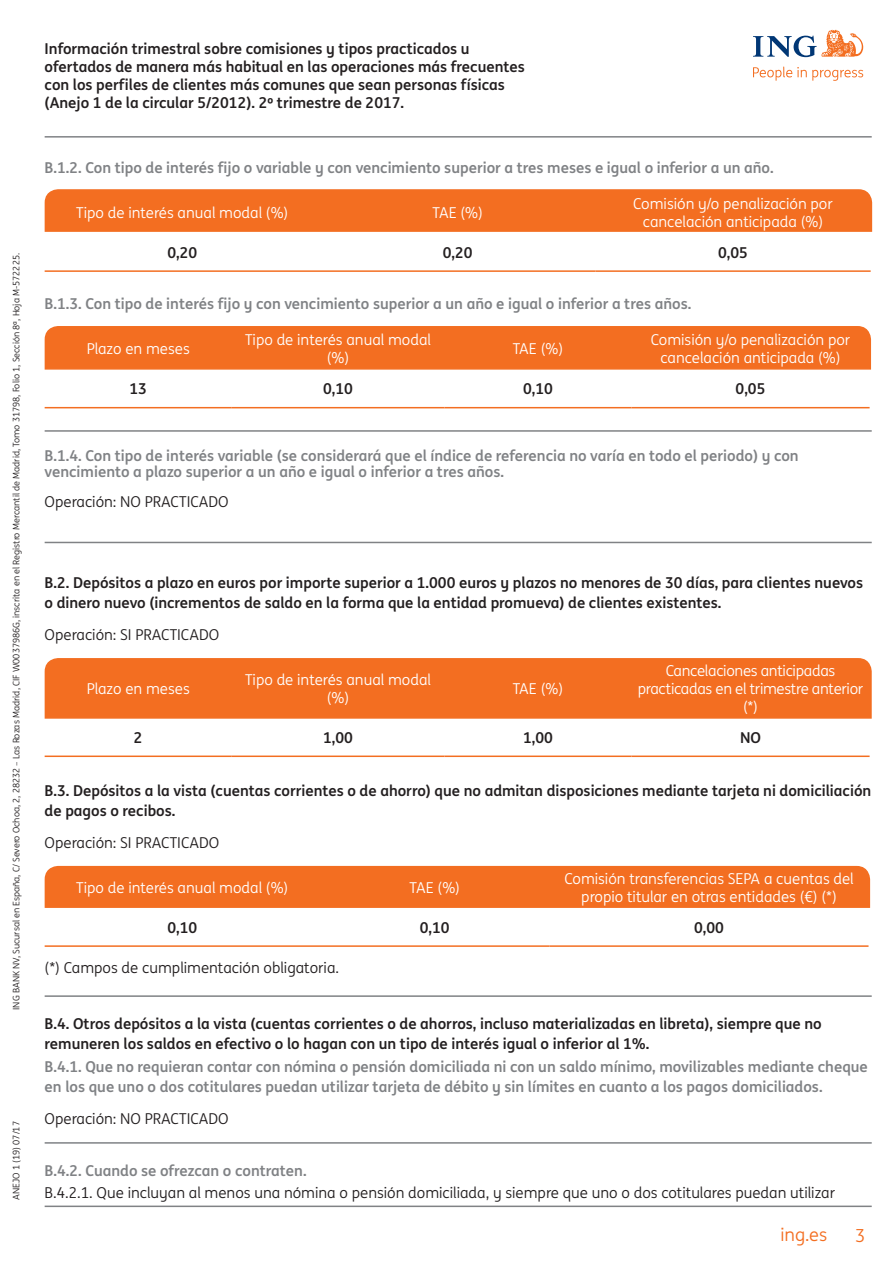
<style>
.page{position:relative;width:893px;height:1263px;background:#fff}
.page>*{position:absolute;margin:0;border:0;box-sizing:border-box;transform-origin:0 0}
.t1{font:18px "ING Me";color:#f36e21}
.t2{font:700 15px/18px "ING Me";color:#231f20}
.t3{font:700 15px/16.5px "ING Me";color:#808285}
.t4{font:15px/18px "ING Me";color:#fff;text-align:center}
.t5{font:15px "ING Me";color:#231f20}
.t6{font:15px/18px "ING Me";letter-spacing:-.02em;color:#fff;text-align:center}
.t7{font:9.15px "ING Me";color:#231f20}
.t8{font:9px "ING Me";color:#231f20}
</style>
<div class="page">
<hr style="left:45px;top:136px;width:827px;height:2px;background:#808285">
<hr style="left:45px;top:1205px;width:827px;height:2px;background:#808285">
<svg style="left:753px;top:30px;width:110px;height:27px"></svg>
<svg style="left:753px;top:67px;width:110px;height:14px"></svg>
<div style="left:44px;top:658px;width:828px;height:61px;background:#f36e21"></div>
<div style="left:44px;top:865px;width:827px;height:43px;background:#f36e21"></div>
<div style="left:44px;top:326px;width:828px;height:44px;background:#f36e21"></div>
<div style="left:44px;top:189px;width:829px;height:43px;background:#f36e21"></div>
<hr style="left:45px;top:270px;width:275px;height:2px;background:#f36e21">
<hr style="left:320px;top:270px;width:275px;height:2px;background:#f36e21">
<hr style="left:595px;top:270px;width:276px;height:2px;background:#f36e21">
<hr style="left:45px;top:407px;width:187px;height:1px;background:#f36e21">
<hr style="left:232px;top:407px;width:212px;height:1px;background:#f36e21">
<hr style="left:444px;top:407px;width:187px;height:1px;background:#f36e21">
<hr style="left:631px;top:407px;width:239px;height:1px;background:#f36e21">
<hr style="left:45px;top:430px;width:827px;height:2px;background:#808285">
<hr style="left:45px;top:542px;width:827px;height:1px;background:#808285">
<hr style="left:45px;top:755px;width:187px;height:2px;background:#f36e21">
<hr style="left:232px;top:755px;width:212px;height:2px;background:#f36e21">
<hr style="left:444px;top:755px;width:187px;height:2px;background:#f36e21">
<hr style="left:631px;top:755px;width:239px;height:2px;background:#f36e21">
<hr style="left:45px;top:945px;width:275px;height:2px;background:#f36e21">
<hr style="left:320px;top:945px;width:230px;height:2px;background:#f36e21">
<hr style="left:550px;top:945px;width:318px;height:2px;background:#f36e21">
<hr style="left:45px;top:995px;width:827px;height:2px;background:#808285">
<hr style="left:45px;top:1142px;width:827px;height:2px;background:#808285">
<p class="t8" style="left:10px;top:1010px;width:758px;rotate:-90deg">ING BANK NV, Sucursal en España, C/ Severo Ochoa, 2, 28232 – Las Rozas Madrid, CIF W0037986G, inscrita en el Registro Mercantil de Madrid, Tomo 31798, Folio 1, Sección 8ª, Hoja M-572225.</p>
<p class="t7" style="left:10px;top:1200px;width:80px;rotate:-90deg">ANEJO 1 (19) 07/17</p>
<p class="t2" style="left:45px;top:39px;width:482px">Información trimestral sobre comisiones y tipos practicados u ofertados de manera más habitual en las operaciones más frecuentes con los perfiles de clientes más comunes que sean personas físicas (Anejo 1 de la circular 5/2012). 2º trimestre de 2017.</p>
<p class="t3" style="left:45px;top:158px;width:730px">B.1.2. Con tipo de interés fijo o variable y con vencimiento superior a tres meses e igual o inferior a un año.</p>
<p class="t4" style="left:76px;top:203px;width:214px">Tipo de interés anual modal (%)</p>
<p class="t4" style="left:432px;top:203px;width:52px">TAE (%)</p>
<p class="t4" style="left:633px;top:194px;width:201px">Comisión y/o penalización por cancelación anticipada (%)</p>
<p class="t2" style="left:167px;top:242px;width:31px">0,20</p>
<p class="t2" style="left:443px;top:242px;width:31px">0,20</p>
<p class="t2" style="left:718px;top:242px;width:31px">0,05</p>
<p class="t3" style="left:45px;top:295px;width:648px">B.1.3. Con tipo de interés fijo y con vencimiento superior a un año e igual o inferior a tres años.</p>
<p class="t4" style="left:87px;top:339px;width:105px">Plazo en meses</p>
<p class="t4" style="left:245px;top:330px;width:187px">Tipo de interés anual modal (%)</p>
<p class="t4" style="left:513px;top:339px;width:52px">TAE (%)</p>
<p class="t4" style="left:651px;top:330px;width:201px">Comisión y/o penalización por cancelación anticipada (%)</p>
<p class="t2" style="left:129px;top:379px;width:19px">13</p>
<p class="t2" style="left:323px;top:379px;width:31px">0,10</p>
<p class="t2" style="left:523px;top:379px;width:31px">0,10</p>
<p class="t2" style="left:736px;top:379px;width:31px">0,05</p>
<p class="t3" style="left:45px;top:446px;width:756px">B.1.4. Con tipo de interés variable (se considerará que el índice de referencia no varía en todo el periodo) y con vencimiento a plazo superior a un año e igual o inferior a tres años.</p>
<p class="t5" style="left:45px;top:491px;width:186px">Operación: NO PRACTICADO</p>
<p class="t2" style="left:45px;top:572px;width:820px;line-height:19.5px">B.2. Depósitos a plazo en euros por importe superior a 1.000 euros y plazos no menores de 30 días, para clientes nuevos o dinero nuevo (incrementos de saldo en la forma que la entidad promueva) de clientes existentes.</p>
<p class="t5" style="left:45px;top:624px;width:176px">Operación: SI PRACTICADO</p>
<p class="t4" style="left:87px;top:679px;width:105px">Plazo en meses</p>
<p class="t4" style="left:245px;top:670px;width:187px">Tipo de interés anual modal (%)</p>
<p class="t4" style="left:513px;top:679px;width:52px">TAE (%)</p>
<p class="t6" style="left:638px;top:661px;width:227px">Cancelaciones anticipadas practicadas en el trimestre anterior (*)</p>
<p class="t2" style="left:134px;top:727px;width:10px">2</p>
<p class="t2" style="left:323px;top:727px;width:31px">1,00</p>
<p class="t2" style="left:523px;top:727px;width:31px">1,00</p>
<p class="t2" style="left:740px;top:727px;width:22px">NO</p>
<p class="t2" style="left:45px;top:780px;width:828px;line-height:19.5px">B.3. Depósitos a la vista (cuentas corrientes o de ahorro) que no admitan disposiciones mediante tarjeta ni domiciliación de pagos o recibos.</p>
<p class="t5" style="left:45px;top:832px;width:176px">Operación: SI PRACTICADO</p>
<p class="t4" style="left:76px;top:878px;width:214px">Tipo de interés anual modal (%)</p>
<p class="t4" style="left:410px;top:878px;width:52px">TAE (%)</p>
<p class="t4" style="left:564px;top:869px;width:291px">Comisión transferencias SEPA a cuentas del propio titular en otras entidades (€) (*)</p>
<p class="t2" style="left:167px;top:917px;width:31px">0,10</p>
<p class="t2" style="left:420px;top:917px;width:31px">0,10</p>
<p class="t2" style="left:694px;top:917px;width:31px">0,00</p>
<p class="t5" style="left:45px;top:957px;width:296px">(*) Campos de cumplimentación obligatoria.</p>
<p class="t2" style="left:45px;top:1013px;width:779px;line-height:19.5px">B.4. Otros depósitos a la vista (cuentas corrientes o de ahorros, incluso materializadas en libreta), siempre que no remuneren los saldos en efectivo o lo hagan con un tipo de interés igual o inferior al 1%.</p>
<p class="t3" style="left:45px;top:1056px;width:825px;line-height:19.5px">B.4.1. Que no requieran contar con nómina o pensión domiciliada ni con un saldo mínimo, movilizables mediante cheque en los que uno o dos cotitulares puedan utilizar tarjeta de débito y sin límites en cuanto a los pagos domiciliados.</p>
<p class="t5" style="left:45px;top:1108px;width:186px">Operación: NO PRACTICADO</p>
<p class="t3" style="left:45px;top:1161px;width:263px">B.4.2. Cuando se ofrezcan o contraten.</p>
<p class="t5" style="left:45px;top:1182px;width:792px">B.4.2.1. Que incluyan al menos una nómina o pensión domiciliada, y siempre que uno o dos cotitulares puedan utilizar</p>
<p class="t1" style="left:780px;top:1222px;width:48px">ing.es</p>
<p class="t1" style="left:855px;top:1222px;width:12px">3</p>
</div>
